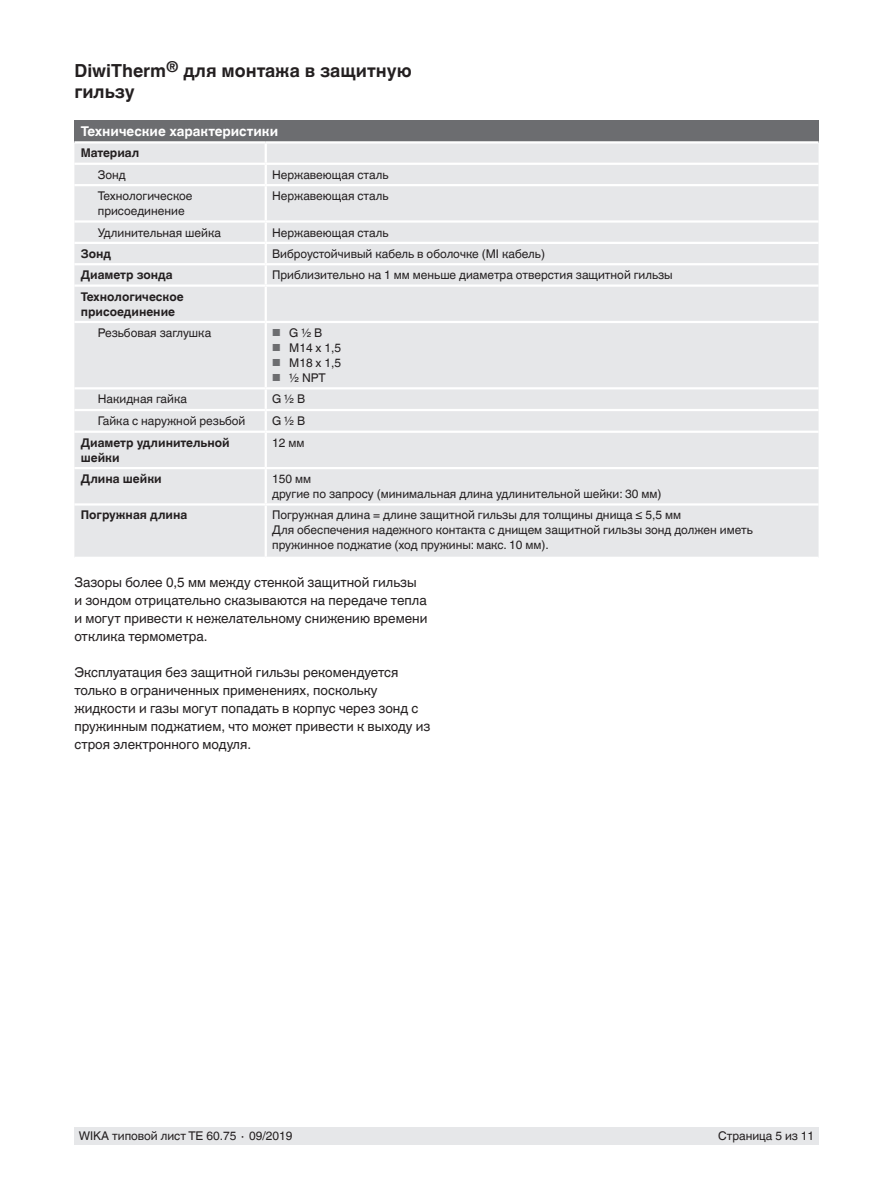
<style>
.page{position:relative;width:893px;height:1188px;background:#fff}
.page>*{position:absolute;margin:0;border:0;box-sizing:border-box;transform-origin:0 0}
.t1{font:700 18px/21px "Helvetica World";color:#231f20}
.t2{font:13.5px/18px "Helvetica World";color:#231f20}
.t3{font:700 13.5px "Helvetica World";color:#fff}
.t4{font:12px/15px "Helvetica World";color:#231f20}
.t5{font:700 12px/15px "Helvetica World";color:#231f20}
.s1{font-size:10.2px;color:#6c6d70}
</style>
<div class="page">
<div style="left:74px;top:1128px;width:745px;height:17px;background:#e6e7e9"></div>
<div style="left:74px;top:120px;width:744px;height:22px;background:#6c6d70"></div>
<div style="left:74px;top:144px;width:744px;height:413px;background:#e6e7e9"></div>
<hr style="left:74px;top:141px;width:192px;height:3px;background:#fff">
<hr style="left:266px;top:141px;width:552px;height:3px;background:#fff">
<hr style="left:74px;top:163px;width:192px;height:2px;background:#fff">
<hr style="left:266px;top:163px;width:552px;height:2px;background:#fff">
<hr style="left:74px;top:184px;width:192px;height:2px;background:#fff">
<hr style="left:266px;top:184px;width:552px;height:2px;background:#fff">
<hr style="left:74px;top:503px;width:192px;height:3px;background:#fff">
<hr style="left:266px;top:503px;width:552px;height:3px;background:#fff">
<hr style="left:74px;top:284px;width:192px;height:3px;background:#fff">
<hr style="left:266px;top:284px;width:552px;height:3px;background:#fff">
<hr style="left:265px;top:287px;width:2px;height:34px;background:#fff">
<hr style="left:74px;top:321px;width:192px;height:2px;background:#fff">
<hr style="left:266px;top:321px;width:552px;height:2px;background:#fff">
<hr style="left:265px;top:323px;width:2px;height:64px;background:#fff">
<hr style="left:74px;top:387px;width:192px;height:2px;background:#fff">
<hr style="left:266px;top:387px;width:552px;height:2px;background:#fff">
<hr style="left:265px;top:389px;width:2px;height:20px;background:#fff">
<hr style="left:74px;top:409px;width:192px;height:2px;background:#fff">
<hr style="left:266px;top:409px;width:552px;height:2px;background:#fff">
<hr style="left:265px;top:411px;width:2px;height:20px;background:#fff">
<hr style="left:74px;top:431px;width:192px;height:2px;background:#fff">
<hr style="left:266px;top:431px;width:552px;height:2px;background:#fff">
<hr style="left:265px;top:433px;width:2px;height:34px;background:#fff">
<hr style="left:74px;top:467px;width:192px;height:2px;background:#fff">
<hr style="left:266px;top:467px;width:552px;height:2px;background:#fff">
<hr style="left:265px;top:469px;width:2px;height:34px;background:#fff">
<hr style="left:265px;top:506px;width:2px;height:51px;background:#fff">
<svg style="left:265px;top:144px;width:2px;height:40px"></svg>
<hr style="left:265px;top:186px;width:2px;height:34px;background:#fff">
<hr style="left:74px;top:220px;width:192px;height:3px;background:#fff">
<hr style="left:266px;top:220px;width:552px;height:3px;background:#fff">
<hr style="left:74px;top:242px;width:192px;height:2px;background:#fff">
<hr style="left:266px;top:242px;width:552px;height:2px;background:#fff">
<hr style="left:74px;top:263px;width:192px;height:2px;background:#fff">
<hr style="left:266px;top:263px;width:552px;height:2px;background:#fff">
<svg style="left:265px;top:223px;width:2px;height:61px"></svg>
<h1 class="t1" style="left:74px;top:60px;width:339px">DiwiTherm<sup>®</sup> для монтажа в защитную гильзу</h1>
<p class="t3" style="left:81px;top:123px;width:199px">Технические характеристики</p>
<p class="t5" style="left:81px;top:146px;width:60px">Материал</p>
<p class="t4" style="left:98px;top:167px;width:29px">Зонд</p>
<p class="t4" style="left:272px;top:167px;width:118px">Нержавеющая сталь</p>
<p class="t4" style="left:98px;top:188px;width:96px">Технологическое присоединение</p>
<p class="t4" style="left:272px;top:188px;width:118px">Нержавеющая сталь</p>
<p class="t4" style="left:98px;top:225px;width:125px">Удлинительная шейка</p>
<p class="t4" style="left:272px;top:225px;width:118px">Нержавеющая сталь</p>
<p class="t5" style="left:81px;top:246px;width:32px">Зонд</p>
<p class="t4" style="left:272px;top:246px;width:274px">Виброустойчивый кабель в оболочке (MI кабель)</p>
<p class="t5" style="left:81px;top:268px;width:94px">Диаметр зонда</p>
<p class="t4" style="left:272px;top:268px;width:402px">Приблизительно на 1 мм меньше диаметра отверстия защитной гильзы</p>
<p class="t5" style="left:81px;top:289px;width:104px">Технологическое присоединение</p>
<p class="t4" style="left:98px;top:325px;width:115px">Резьбовая заглушка</p>
<p class="t4" style="left:272px;top:325px;width:52px"><span class="s1">■</span> G ½ B</p>
<p class="t4" style="left:272px;top:340px;width:71px"><span class="s1">■</span> M14 x 1,5</p>
<p class="t4" style="left:272px;top:355px;width:71px"><span class="s1">■</span> M18 x 1,5</p>
<p class="t4" style="left:272px;top:370px;width:55px"><span class="s1">■</span> ½ NPT</p>
<p class="t4" style="left:98px;top:392px;width:91px">Накидная гайка</p>
<p class="t4" style="left:272px;top:392px;width:35px">G ½ B</p>
<p class="t4" style="left:98px;top:413px;width:149px">Гайка с наружной резьбой</p>
<p class="t4" style="left:272px;top:413px;width:35px">G ½ B</p>
<p class="t5" style="left:81px;top:435px;width:150px">Диаметр удлинительной шейки</p>
<p class="t4" style="left:272px;top:435px;width:34px">12 мм</p>
<p class="t5" style="left:81px;top:471px;width:82px">Длина шейки</p>
<p class="t4" style="left:272px;top:471px;width:391px">150 мм<br>другие по запросу (минимальная длина удлинительной шейки: 30 мм)</p>
<p class="t5" style="left:81px;top:508px;width:108px">Погружная длина</p>
<p class="t4" style="left:272px;top:508px;width:482px">Погружная длина = длине защитной гильзы для толщины днища ≤ 5,5 мм<br>Для обеспечения надежного контакта с днищем защитной гильзы зонд должен иметь пружинное поджатие (ход пружины: макс. 10 мм).</p>
<p class="t2" style="left:74px;top:574px;width:355px">Зазоры более 0,5 мм между стенкой защитной гильзы и зондом отрицательно сказываются на передаче тепла и могут привести к нежелательному снижению времени отклика термометра.</p>
<p class="t2" style="left:74px;top:664px;width:358px">Эксплуатация без защитной гильзы рекомендуется только в ограниченных применениях, поскольку жидкости и газы могут попадать в корпус через зонд с пружинным поджатием, что может привести к выходу из строя электронного модуля.</p>
<p class="t4" style="left:79px;top:1129px;width:215px">WIKA типовой лист TE 60.75 ∙ 09/2019</p>
<p class="t4" style="left:718px;top:1129px;width:98px">Страница 5 из 11</p>
</div>
